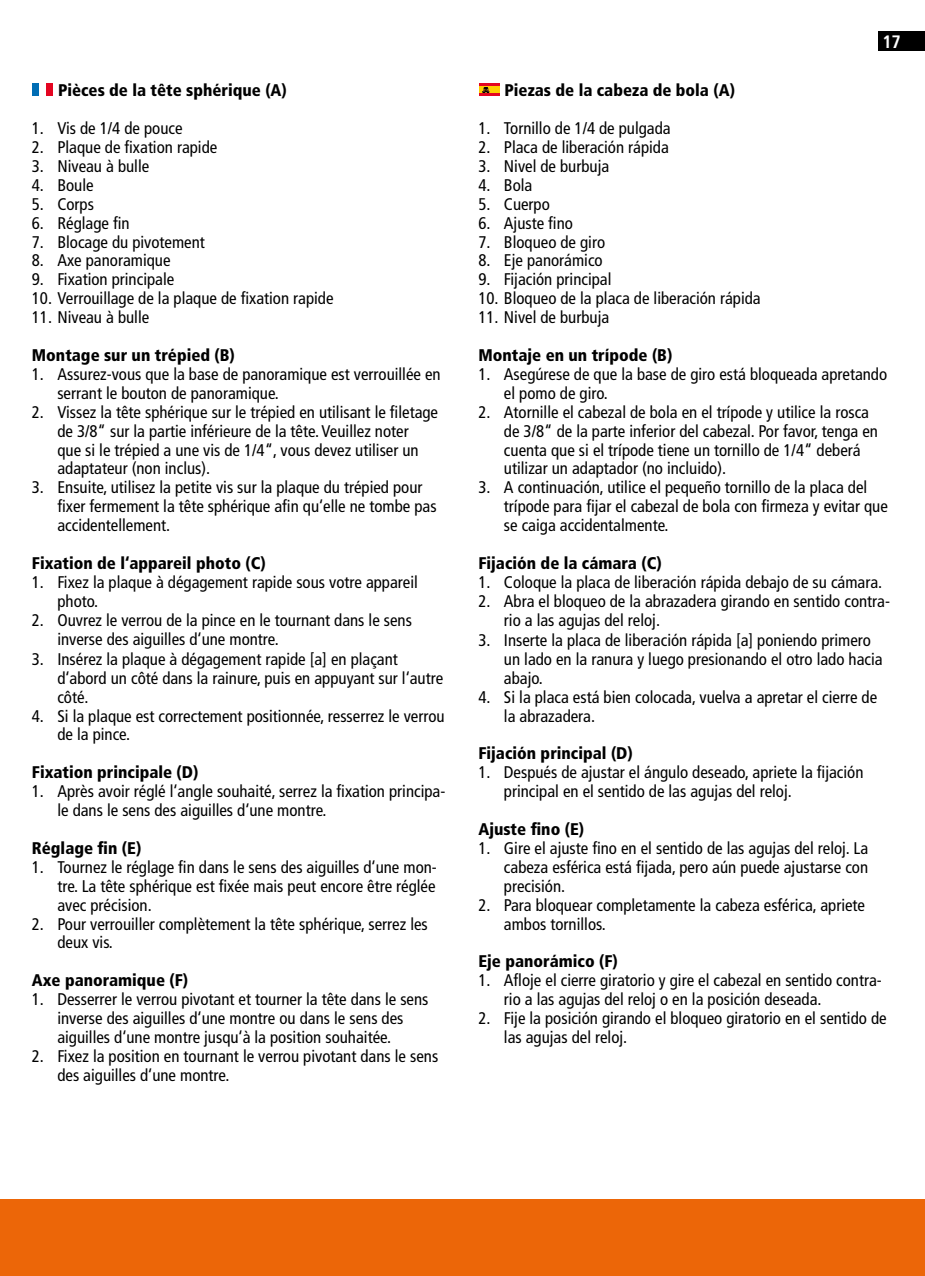
<style>
.page{position:relative;width:925px;height:1276px;background:#fff}
.page>*{position:absolute;margin:0;border:0;box-sizing:border-box;transform-origin:0 0}
.t1{font:700 condensed 18px "Frutiger LT";color:#fff}
.t2{font:condensed 16.88px/18.9px "Frutiger LT";color:#000}
.t3{font:900 condensed 16.88px "Frutiger LT";color:#000}
</style>
<div class="page">
<div style="left:878px;top:32px;width:47px;height:19px;background:#000"></div>
<div style="left:0;top:1199px;width:925px;height:77px;background:#ec6608"></div>
<div style="left:32px;top:83px;width:7px;height:13px;background:#006db4"></div>
<div style="left:46px;top:83px;width:7px;height:13px;background:#e40521"></div>
<svg style="left:479px;top:83px;width:21px;height:13px"></svg>
<div style="left:479px;top:87px;width:21px;height:6px;background:#ffce00"></div>
<svg style="left:483px;top:87px;width:6px;height:6px"></svg>
<p class="t3" style="left:58px;top:80px;width:230px">Pièces de la tête sphérique (A)</p>
<p class="t2" style="left:32px;top:119px;width:152px">1. Vis de 1/4 de pouce</p>
<p class="t2" style="left:32px;top:138px;width:187px">2. Plaque de fixation rapide</p>
<p class="t2" style="left:32px;top:157px;width:119px">3. Niveau à bulle</p>
<p class="t2" style="left:32px;top:176px;width:63px">4. Boule</p>
<p class="t2" style="left:32px;top:195px;width:64px">5. Corps</p>
<p class="t2" style="left:32px;top:213px;width:99px">6. Réglage fin</p>
<p class="t2" style="left:32px;top:232px;width:174px">7. Blocage du pivotement</p>
<p class="t2" style="left:32px;top:251px;width:140px">8. Axe panoramique</p>
<p class="t2" style="left:32px;top:270px;width:144px">9. Fixation principale</p>
<p class="t2" style="left:32px;top:289px;width:303px">10. Verrouillage de la plaque de fixation rapide</p>
<p class="t2" style="left:32px;top:308px;width:119px">11. Niveau à bulle</p>
<p class="t3" style="left:32px;top:345px;width:204px">Montage sur un trépied (B)</p>
<p class="t2" style="left:57px;top:365px;width:385px;text-indent:-26px">1. Assurez-vous que la base de panoramique est verrouillée en serrant le bouton de panoramique.</p>
<p class="t2" style="left:57px;top:402px;width:382px;text-indent:-26px">2. Vissez la tête sphérique sur le trépied en utilisant le filetage de 3/8“ sur la partie inférieure de la tête. Veuillez noter<br>que si le trépied a une vis de 1/4“, vous devez utiliser un adaptateur (non inclus).</p>
<p class="t2" style="left:57px;top:478px;width:381px;text-indent:-26px">3. Ensuite, utilisez la petite vis sur la plaque du trépied pour fixer fermement la tête sphérique afin qu‘elle ne tombe pas accidentellement.</p>
<p class="t3" style="left:32px;top:553px;width:235px">Fixation de l‘appareil photo (C)</p>
<p class="t2" style="left:57px;top:573px;width:362px;text-indent:-26px">1. Fixez la plaque à dégagement rapide sous votre appareil photo.</p>
<p class="t2" style="left:57px;top:610px;width:356px;text-indent:-26px">2. Ouvrez le verrou de la pince en le tournant dans le sens inverse des aiguilles d‘une montre.</p>
<p class="t2" style="left:57px;top:649px;width:387px;text-indent:-26px">3. Insérez la plaque à dégagement rapide [a] en plaçant d‘abord un côté dans la rainure, puis en appuyant sur l‘autre côté.</p>
<p class="t2" style="left:57px;top:706px;width:389px;text-indent:-26px">4. Si la plaque est correctement positionnée, resserrez le verrou de la pince.</p>
<p class="t3" style="left:32px;top:762px;width:168px">Fixation principale (D)</p>
<p class="t2" style="left:57px;top:782px;width:389px;text-indent:-26px">1. Après avoir réglé l‘angle souhaité, serrez la fixation principa&shy;le dans le sens des aiguilles d‘une montre.</p>
<p class="t3" style="left:32px;top:838px;width:111px">Réglage fin (E)</p>
<p class="t2" style="left:57px;top:857px;width:381px;text-align:justify;text-indent:-26px">1. Tournez le réglage fin dans le sens des aiguilles d‘une mon&shy;tre. La tête sphérique est fixée mais peut encore être réglée avec précision.</p>
<p class="t2" style="left:57px;top:914px;width:372px;text-indent:-26px">2. Pour verrouiller complètement la tête sphérique, serrez les deux vis.</p>
<p class="t3" style="left:32px;top:970px;width:158px">Axe panoramique (F)</p>
<p class="t2" style="left:57px;top:990px;width:372px;text-indent:-26px">1. Desserrer le verrou pivotant et tourner la tête dans le sens inverse des aiguilles d‘une montre ou dans le sens des aiguilles d‘une montre jusqu‘à la position souhaitée.</p>
<p class="t2" style="left:57px;top:1046px;width:382px;text-indent:-26px">2. Fixez la position en tournant le verrou pivotant dans le sens des aiguilles d‘une montre.</p>
<p class="t1" style="left:882px;top:31px;width:20px">17</p>
<p class="t3" style="left:504px;top:80px;width:232px">Piezas de la cabeza de bola (A)</p>
<p class="t2" style="left:478px;top:119px;width:194px">1. Tornillo de 1/4 de pulgada</p>
<p class="t2" style="left:478px;top:138px;width:192px">2. Placa de liberación rápida</p>
<p class="t2" style="left:478px;top:157px;width:132px">3. Nivel de burbuja</p>
<p class="t2" style="left:478px;top:176px;width:55px">4. Bola</p>
<p class="t2" style="left:478px;top:195px;width:73px">5. Cuerpo</p>
<p class="t2" style="left:478px;top:213px;width:96px">6. Ajuste fino</p>
<p class="t2" style="left:478px;top:232px;width:128px">7. Bloqueo de giro</p>
<p class="t2" style="left:478px;top:251px;width:126px">8. Eje panorámico</p>
<p class="t2" style="left:478px;top:270px;width:134px">9. Fijación principal</p>
<p class="t2" style="left:478px;top:289px;width:284px">10. Bloqueo de la placa de liberación rápida</p>
<p class="t2" style="left:478px;top:308px;width:132px">11. Nivel de burbuja</p>
<p class="t3" style="left:478px;top:345px;width:195px">Montaje en un trípode (B)</p>
<p class="t2" style="left:504px;top:365px;width:385px;text-indent:-26px">1. Asegúrese de que la base de giro está bloqueada apretando el pomo de giro.</p>
<p class="t2" style="left:504px;top:402px;width:376px;text-indent:-26px">2. Atornille el cabezal de bola en el trípode y utilice la rosca de 3/8“ de la parte inferior del cabezal. Por favor, tenga en cuenta que si el trípode tiene un tornillo de 1/4“ deberá utilizar un adaptador (no incluido).</p>
<p class="t2" style="left:504px;top:478px;width:385px;text-indent:-26px">3. A continuación, utilice el pequeño tornillo de la placa del trípode para fijar el cabezal de bola con firmeza y evitar que se caiga accidentalmente.</p>
<p class="t3" style="left:478px;top:553px;width:185px">Fijación de la cámara (C)</p>
<p class="t2" style="left:478px;top:573px;width:405px">1. Coloque la placa de liberación rápida debajo de su cámara.</p>
<p class="t2" style="left:504px;top:591px;width:388px;text-indent:-26px">2. Abra el bloqueo de la abrazadera girando en sentido contra&shy;rio a las agujas del reloj.</p>
<p class="t2" style="left:504px;top:631px;width:380px;text-indent:-26px">3. Inserte la placa de liberación rápida [a] poniendo primero un lado en la ranura y luego presionando el otro lado hacia abajo.</p>
<p class="t2" style="left:504px;top:687px;width:375px;text-indent:-26px">4. Si la placa está bien colocada, vuelva a apretar el cierre de la abrazadera.</p>
<p class="t3" style="left:478px;top:743px;width:156px">Fijación principal (D)</p>
<p class="t2" style="left:504px;top:763px;width:361px;text-indent:-26px">1. Después de ajustar el ángulo deseado, apriete la fijación principal en el sentido de las agujas del reloj.</p>
<p class="t3" style="left:478px;top:819px;width:107px">Ajuste fino (E)</p>
<p class="t2" style="left:504px;top:838px;width:366px;text-align:justify;text-indent:-26px">1. Gire el ajuste fino en el sentido de las agujas del reloj. La cabeza esférica está fijada, pero aún puede ajustarse con precisión.</p>
<p class="t2" style="left:504px;top:895px;width:363px;text-indent:-26px">2. Para bloquear completamente la cabeza esférica, apriete ambos tornillos.</p>
<p class="t3" style="left:478px;top:951px;width:141px">Eje panorámico (F)</p>
<p class="t2" style="left:504px;top:971px;width:379px;text-indent:-26px">1. Afloje el cierre giratorio y gire el cabezal en sentido contra&shy;rio a las agujas del reloj o en la posición deseada.</p>
<p class="t2" style="left:504px;top:1009px;width:384px;text-indent:-26px">2. Fije la posición girando el bloqueo giratorio en el sentido de las agujas del reloj.</p>
</div>
